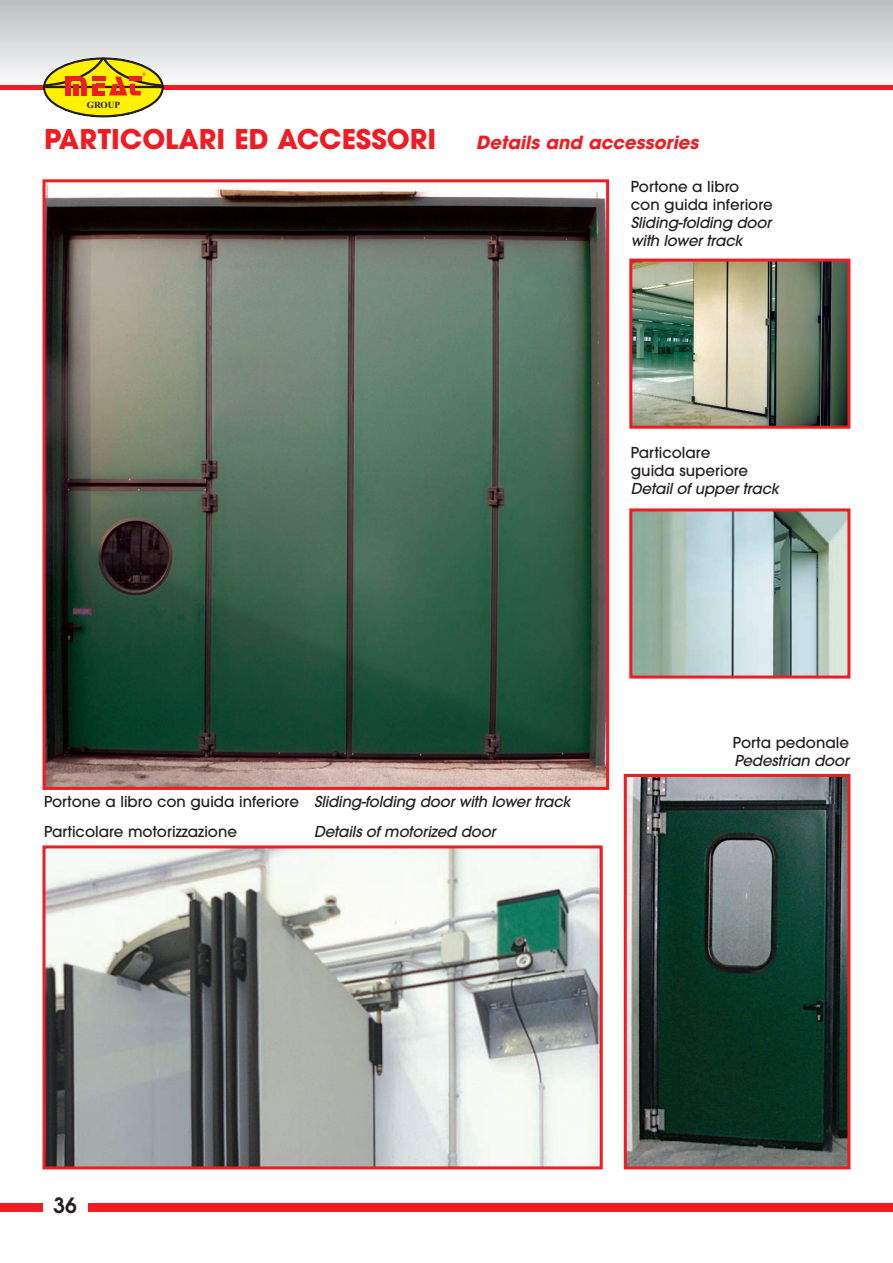
<style>
.page{position:relative;width:893px;height:1263px;background:#fff}
.page>*{position:absolute;margin:0;border:0;box-sizing:border-box;transform-origin:0 0}
.t1{font:700 27px "Avant Garde";color:#ee1d23}
.t2{font:600 21px "Avant Garde";color:#231f20}
.t3{font:italic 700 18px "Avant Garde";color:#ee1d23}
.t4{font:500 15px/18px "Avant Garde";color:#231f20}
.t5{font:italic 500 15px/18px "Avant Garde";letter-spacing:-.01em;color:#231f20}
.t6{font:700 9.3px "Times New Roman";color:#231f20}
.s1{font-style:italic}
</style>
<div class="page">
<div style="left:0;top:0;width:893px;height:87px;background:linear-gradient(to bottom,#bcbdbf,#fbfbfc)"></div>
<hr style="left:0;top:85px;width:893px;height:4px;background:#ee1d23">
<img style="left:47px;top:185px;width:558px;height:601px">
<div style="left:43px;top:179px;width:566px;height:611px;border:3px solid #ee1d23"></div>
<div style="left:44px;top:58px;width:119px;height:58px;background:#fff101;border-radius:50%"></div>
<div style="left:0;top:1203px;width:893px;height:9px;background:#ee1d23"></div>
<div style="left:92px;top:84px;width:5px;height:12px;background:#ee1d23"></div>
<div style="left:97px;top:91px;width:8px;height:5px;background:#ee1d23"></div>
<svg style="left:43px;top:57px;width:121px;height:38px"></svg>
<div style="left:43px;top:1192px;width:44px;height:30px;background:#fff"></div>
<img style="left:633px;top:512px;width:213px;height:162px">
<div style="left:629px;top:508px;width:221px;height:170px;border:3px solid #ee1d23"></div>
<img style="left:628px;top:778px;width:218px;height:387px">
<div style="left:624px;top:774px;width:226px;height:395px;border:3px solid #ee1d23"></div>
<img style="left:47px;top:849px;width:552px;height:316px">
<div style="left:43px;top:845px;width:560px;height:324px;border:3px solid #ee1d23"></div>
<img style="left:633px;top:263px;width:213px;height:162px">
<div style="left:629px;top:259px;width:221px;height:170px;border:3px solid #ee1d23"></div>
<p class="t6" style="left:87px;top:102px;width:35px">GROUP</p>
<h1 class="t1" style="left:44px;top:129px;width:394px">PARTICOLARI ED ACCESSORI</h1>
<p class="t3" style="left:476px;top:136px;width:224px">Details and accessories</p>
<p class="t4" style="left:631px;top:179px;width:143px">Portone a libro<br>con guida inferiore</p>
<p class="t5" style="left:631px;top:215px;width:142px">Sliding-folding door with lower track</p>
<p class="t4" style="left:631px;top:445px;width:119px">Particolare guida superiore</p>
<p class="t5" style="left:631px;top:481px;width:150px">Detail of upper track</p>
<p class="t4" style="left:44px;top:788px;width:528px;line-height:29.5px">Portone a libro con guida inferiore <span class="s1">Sliding-folding door with lower track<br></span>Particolare motorizzazione</p>
<p class="t5" style="left:314px;top:824px;width:183px">Details of motorized door</p>
<h2 class="t2" style="left:53px;top:1197px;width:25px">36</h2>
<p class="t4" style="left:733px;top:735px;width:118px">Porta pedonale</p>
<p class="t5" style="left:735px;top:753px;width:116px">Pedestrian door</p>
</div>
